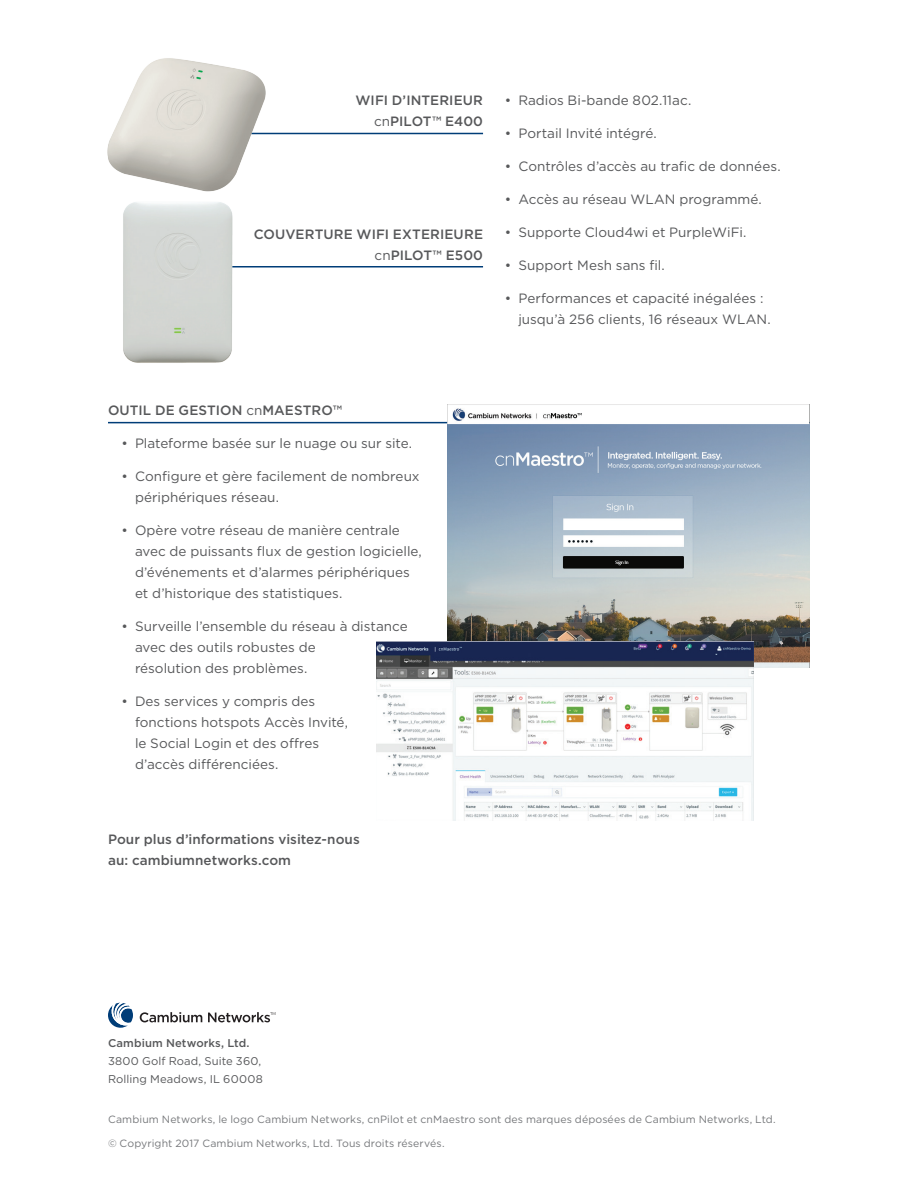
<style>
.page{position:relative;width:918px;height:1188px;background:#fff}
.page>*{position:absolute;margin:0;border:0;box-sizing:border-box;transform-origin:0 0}
.t1{font:13.5px/21px "Gotham";color:#57585a}
.t2{font:500 13.5px/21px "Gotham";letter-spacing:.005em;color:#57585a;text-align:right}
.t3{font:11.25px/18px "Gotham";letter-spacing:.01em;color:#57585a}
.t4{font:500 11.25px "Gotham";letter-spacing:.01em;color:#57585a}
.t5{font:10.5px "Gotham";letter-spacing:.01em;color:#76787b}
.s1{font-weight:400}
</style>
<div class="page">
<svg style="left:140px;top:1012px;width:62px;height:10px"></svg>
<svg style="left:208px;top:1012px;width:67px;height:10px"></svg>
<svg style="left:108px;top:1003px;width:25px;height:25px"></svg>
<hr style="left:159px;top:133px;width:324px;height:1px;background:#003d78">
<hr style="left:108px;top:422px;width:702px;height:1px;background:#003d78">
<img style="left:448px;top:405px;width:362px;height:263px">
<img style="left:377px;top:642px;width:376px;height:178px">
<img style="left:107px;top:58px;width:161px;height:134px">
<hr style="left:159px;top:266px;width:324px;height:2px;background:#003d78">
<img style="left:123px;top:202px;width:114px;height:161px">
<p class="t2" style="left:356px;top:90px;width:129px">WIFI D’INTERIEUR <span class="s1">cn</span>PILOT™ E400</p>
<p class="t2" style="left:254px;top:223px;width:231px">COUVERTURE WIFI EXTERIEURE <span class="s1">cn</span>PILOT™ E500</p>
<p class="t1" style="left:505px;top:90px;width:188px">• Radios Bi-bande 802.11ac.</p>
<p class="t1" style="left:505px;top:123px;width:153px">• Portail Invité intégré.</p>
<p class="t1" style="left:505px;top:155px;width:277px">• Contrôles d’accès au trafic de données.</p>
<p class="t1" style="left:505px;top:188px;width:258px">• Accès au réseau WLAN programmé.</p>
<p class="t1" style="left:505px;top:221px;width:243px">• Supporte Cloud4wi et PurpleWiFi.</p>
<p class="t1" style="left:505px;top:254px;width:162px">• Support Mesh sans fil.</p>
<p class="t1" style="left:518px;top:287px;width:254px;text-indent:-14px">• Performances et capacité inégalées : jusqu’à 256 clients, 16 réseaux WLAN.</p>
<p class="t2" style="left:108px;top:400px;width:236px">OUTIL DE GESTION <span class="s1">cn</span>MAESTRO™</p>
<p class="t1" style="left:122px;top:433px;width:292px">• Plateforme basée sur le nuage ou sur site.</p>
<p class="t1" style="left:135px;top:466px;width:286px;text-indent:-14px">• Configure et gère facilement de nombreux périphériques réseau.</p>
<p class="t1" style="left:135px;top:520px;width:288px;text-indent:-14px">• Opère votre réseau de manière centrale avec de puissants flux de gestion logicielle, d’événements et d’alarmes périphériques et d’historique des statistiques.</p>
<p class="t1" style="left:135px;top:615px;width:274px;text-indent:-14px">• Surveille l’ensemble du réseau à distance avec des outils robustes de<br>résolution des problèmes.</p>
<p class="t1" style="left:135px;top:690px;width:215px;text-indent:-14px">• Des services y compris des fonctions hotspots Accès Invité, le Social Login et des offres d’accès différenciées.</p>
<p class="t2" style="left:108px;top:829px;width:253px;text-align:left">Pour plus d’informations visitez-nous au: cambiumnetworks.com</p>
<p class="t4" style="left:108px;top:1036px;width:143px">Cambium Networks, Ltd.</p>
<p class="t3" style="left:108px;top:1052px;width:156px">3800 Golf Road, Suite 360,<br>Rolling Meadows, IL 60008</p>
<p class="t5" style="left:108px;top:1113px;width:669px">Cambium Networks, le logo Cambium Networks, cnPilot et cnMaestro sont des marques déposées de Cambium Networks, Ltd.</p>
<p class="t5" style="left:108px;top:1137px;width:338px">© Copyright 2017 Cambium Networks, Ltd. Tous droits réservés.</p>
</div>
